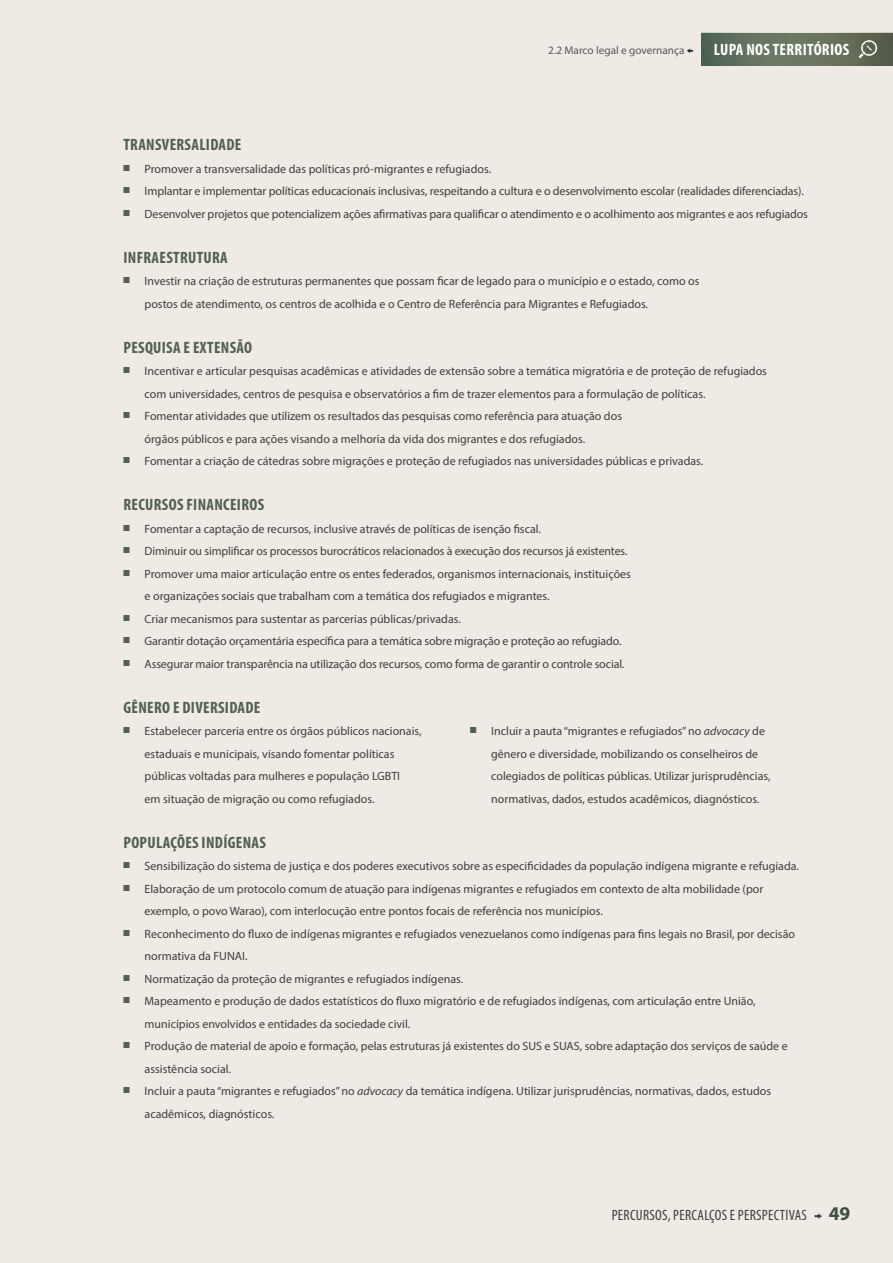
<style>
.page{position:relative;width:893px;height:1263px;background:#f0eae5}
.page>*{position:absolute;margin:0;border:0;box-sizing:border-box;transform-origin:0 0}
.Lista_Itálico_1mm{font:700 condensed 16.5px "Myriad Pro";letter-spacing:.02em;color:#506151}
.t1{font:condensed 15px "Myriad Pro";letter-spacing:.02em;color:#3e3e3f}
.t2{font:12px/22.5px "Myriad Pro";color:#3e3e3f}
.t3{font:11.25px "Myriad Pro";color:#57585a}
.s1{font-family:"Proxima Nova";color:#231f20}
.s2{font-weight:700;font-stretch:condensed;font-size:16.5px;color:#fff}
.s3{font-style:italic}
.s4{font-family:"Proxima Nova";font-size:10.5px;color:#506151}
.s5{font-family:"Proxima Nova";font-stretch:normal;font-size:13.5px}
.s6{font-weight:700;font-stretch:normal;font-size:19.5px;color:#3d503e}
</style>
<div class="page">
<img style="left:702px;top:33px;width:191px;height:33px">
<svg style="left:858px;top:40px;width:19px;height:18px"></svg>
<p class="t3" style="left:548px;top:43px;width:302px">2.2 Marco legal e governança <span class="s1">←</span> <span class="s2">LUPA NOS TERRITÓRIOS</span></p>
<p class="Lista_Itálico_1mm" style="left:123px;top:134px;width:119px">TRANSVERSALIDADE</p>
<p class="t2" style="left:123px;top:157px;width:369px"><sup>■</sup> Promover a transversalidade das políticas pró-migrantes e refugiados.</p>
<p class="t2" style="left:123px;top:180px;width:682px"><sup>■</sup> Implantar e implementar políticas educacionais inclusivas, respeitando a cultura e o desenvolvimento escolar (realidades diferenciadas).</p>
<p class="t2" style="left:123px;top:202px;width:686px"><sup>■</sup> Desenvolver projetos que potencializem ações afirmativas para qualificar o atendimento e o acolhimento aos migrantes e aos refugiados</p>
<p class="Lista_Itálico_1mm" style="left:123px;top:247px;width:106px">INFRAESTRUTURA</p>
<p class="t2" style="left:145px;top:270px;width:556px;text-indent:-21px"><sup>■</sup> Investir na criação de estruturas permanentes que possam ficar de legado para o município e o estado, como os postos de atendimento, os centros de acolhida e o Centro de Referência para Migrantes e Refugiados.</p>
<p class="Lista_Itálico_1mm" style="left:123px;top:337px;width:130px">PESQUISA E EXTENSÃO</p>
<p class="t2" style="left:145px;top:360px;width:624px;text-indent:-21px"><sup>■</sup> Incentivar e articular pesquisas acadêmicas e atividades de extensão sobre a temática migratória e de proteção de refugiados com universidades, centros de pesquisa e observatórios a fim de trazer elementos para a formulação de políticas.</p>
<p class="t2" style="left:145px;top:405px;width:479px;text-indent:-21px"><sup>■</sup> Fomentar atividades que utilizem os resultados das pesquisas como referência para atuação dos órgãos públicos e para ações visando a melhoria da vida dos migrantes e dos refugiados.</p>
<p class="t2" style="left:123px;top:450px;width:582px"><sup>■</sup> Fomentar a criação de cátedras sobre migrações e proteção de refugiados nas universidades públicas e privadas.</p>
<p class="Lista_Itálico_1mm" style="left:123px;top:494px;width:142px">RECURSOS FINANCEIROS</p>
<p class="t2" style="left:123px;top:517px;width:419px"><sup>■</sup> Fomentar a captação de recursos, inclusive através de políticas de isenção fiscal.</p>
<p class="t2" style="left:123px;top:540px;width:506px"><sup>■</sup> Diminuir ou simplificar os processos burocráticos relacionados à execução dos recursos já existentes.</p>
<p class="t2" style="left:145px;top:562px;width:488px;text-indent:-21px"><sup>■</sup> Promover uma maior articulação entre os entes federados, organismos internacionais, instituições e organizações sociais que trabalham com a temática dos refugiados e migrantes.</p>
<p class="t2" style="left:123px;top:607px;width:339px"><sup>■</sup> Criar mecanismos para sustentar as parcerias públicas/privadas.</p>
<p class="t2" style="left:123px;top:630px;width:500px"><sup>■</sup> Garantir dotação orçamentária específica para a temática sobre migração e proteção ao refugiado.</p>
<p class="t2" style="left:123px;top:652px;width:503px"><sup>■</sup> Assegurar maior transparência na utilização dos recursos, como forma de garantir o controle social.</p>
<p class="Lista_Itálico_1mm" style="left:123px;top:697px;width:138px">GÊNERO E DIVERSIDADE</p>
<p class="t2" style="left:145px;top:720px;width:279px;text-indent:-21px"><sup>■</sup> Estabelecer parceria entre os órgãos públicos nacionais, estaduais e municipais, visando fomentar políticas públicas voltadas para mulheres e população LGBTI<br>em situação de migração ou como refugiados.</p>
<p class="t2" style="left:491px;top:720px;width:281px;text-indent:-21px"><sup>■</sup> Incluir a pauta “migrantes e refugiados” no <span class="s3">advocacy</span> de gênero e diversidade, mobilizando os conselheiros de colegiados de políticas públicas. Utilizar jurisprudências, normativas, dados, estudos acadêmicos, diagnósticos.</p>
<p class="Lista_Itálico_1mm" style="left:123px;top:832px;width:144px">POPULAÇÕES INDÍGENAS</p>
<p class="t2" style="left:123px;top:855px;width:677px"><sup>■</sup> Sensibilização do sistema de justiça e dos poderes executivos sobre as especificidades da população indígena migrante e refugiada.</p>
<p class="t2" style="left:145px;top:877px;width:620px;text-indent:-21px"><span class="s4">■</span> Elaboração de um protocolo comum de atuação para indígenas migrantes e refugiados em contexto de alta mobilidade (por exemplo, o povo Warao), com interlocução entre pontos focais de referência nos municípios.</p>
<p class="t2" style="left:145px;top:922px;width:652px;text-indent:-21px"><span class="s4">■</span> Reconhecimento do fluxo de indígenas migrantes e refugiados venezuelanos como indígenas para fins legais no Brasil, por decisão normativa da FUNAI.</p>
<p class="t2" style="left:123px;top:967px;width:341px"><span class="s4">■</span> Normatização da proteção de migrantes e refugiados indígenas.</p>
<p class="t2" style="left:145px;top:990px;width:612px;text-indent:-21px"><span class="s4">■</span> Mapeamento e produção de dados estatísticos do fluxo migratório e de refugiados indígenas, com articulação entre União, municípios envolvidos e entidades da sociedade civil.</p>
<p class="t2" style="left:145px;top:1035px;width:645px;text-indent:-21px"><span class="s4">■</span> Produção de material de apoio e formação, pelas estruturas já existentes do SUS e SUAS, sobre adaptação dos serviços de saúde e assistência social.</p>
<p class="t2" style="left:145px;top:1080px;width:628px;text-indent:-21px"><span class="s4">■</span> Incluir a pauta “migrantes e refugiados” no <span class="s3">advocacy</span> da temática indígena. Utilizar jurisprudências, normativas, dados, estudos acadêmicos, diagnósticos.</p>
<p class="t1" style="left:612px;top:1206px;width:240px">PERCURSOS, PERCALÇOS E PERSPECTIVAS <span class="s5">→</span> <span class="s6">49</span></p>
</div>
